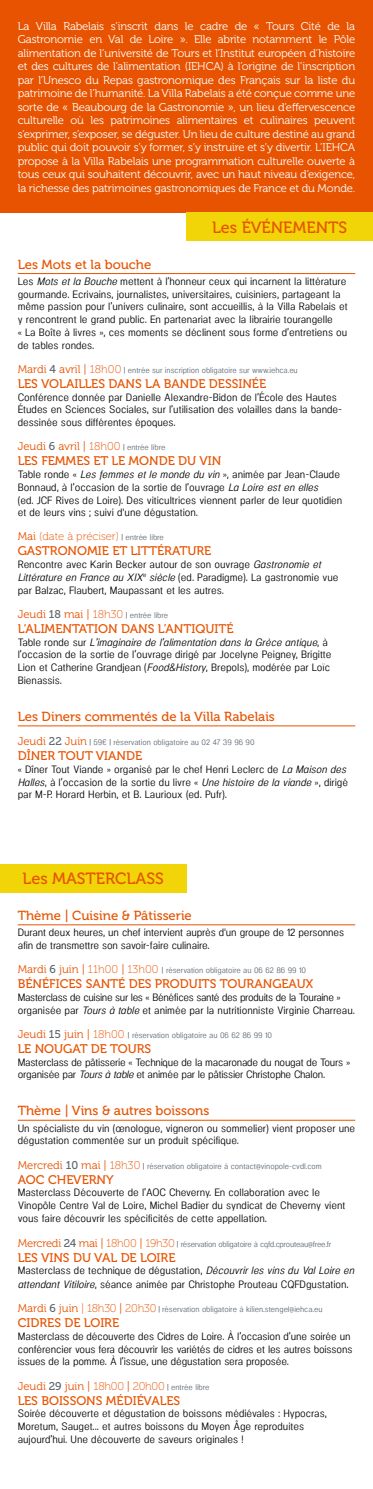
<style>
.page{position:relative;width:373px;height:1489px;background:#fff}
.page>*{position:absolute;margin:0;border:0;box-sizing:border-box;transform-origin:0 0}
.t1{font:16.25px "Museo 500";color:#e75300}
.t2{font:13.12px "Museo 500";color:#e75300}
.t3{font:12.5px "Museo 500";color:#e75300}
.t4{font:11.25px/13.5px "Museo 300";letter-spacing:-.015em;color:#fff;text-align:justify}
.t5{font:11.25px "Museo 300";color:#e75300}
.t6{font:11.25px "Museo 100";color:#e75300}
.t7{font:10.62px/12.8px "Neo Gram Condensed";color:#000}
.t8{font:10.62px/12.8px "Neo Gram Condensed";letter-spacing:-.03em;color:#000}
.t9{font:10.62px/12.8px "Neo Gram Condensed";letter-spacing:-.02em;color:#000}
.t10{font:8.12px "Neo Gram Condensed";color:#5c6670}
.t11{font:8.12px "Neo Gram Condensed";letter-spacing:-.02em;color:#5c6670}
.s1{font-style:italic}
.s2{font-family:"Museo 300";font-size:11.25px;color:#e75300}
.s3{font-family:"Museo 500";font-size:11.25px}
.s4{font-family:"Museo 100";font-size:11.25px;color:#e75300}
.s5{font-weight:500}
.s6{font-family:"Museo 500";color:#5c6670}
.s7{font-family:"Museo 100"}
.s8{font-family:"Neo Gram Condensed";font-weight:500;font-size:8.12px;color:#5c6670}
.s9{font-family:"Neo Gram Condensed";font-size:8.12px;color:#5c6670}
.s10{font-family:"Museo 300"}
.s11{font-size:11.25px}
</style>
<div class="page">
<div style="left:0;top:0;width:372px;height:213px;background:#e75300"></div>
<hr style="left:18px;top:924px;width:336px;height:1px;background:#e75300">
<hr style="left:18px;top:1119px;width:336px;height:1px;background:#e75300">
<hr style="left:18px;top:273px;width:336px;height:1px;background:#e75300">
<hr style="left:18px;top:725px;width:336px;height:1px;background:#e75300">
<div style="left:186px;top:213px;width:186px;height:28px;background:#f1d508"></div>
<div style="left:0;top:864px;width:186px;height:28px;background:#f1d508"></div>
<p class="t4" style="left:18px;top:19px;width:338px">La Villa Rabelais s’inscrit dans le cadre de « Tours Cité de la Gastronomie en Val de Loire ». Elle abrite notamment le Pôle alimentation de l’université de Tours et l’Institut européen d’histoire et des cultures de l’alimentation (IEHCA) à l’origine de l’inscription par l’Unesco du Repas gastronomique des Français sur la liste du patrimoine de l’humanité. La Villa Rabelais a été conçue comme une sorte de « Beaubourg de la Gastronomie », un lieu d’effervescence culturelle où les patrimoines alimentaires et culinaires peuvent s’exprimer, s’exposer, se déguster. Un lieu de culture destiné au grand public qui doit pouvoir s’y former, s’y instruire et s’y divertir. L’IEHCA propose à la Villa Rabelais une programmation culturelle ouverte à tous ceux qui souhaitent découvrir, avec un haut niveau d’exigence, la richesse des patrimoines gastronomiques de France et du Monde.</p>
<h1 class="t1" style="left:212px;top:218px;width:136px">Les ÉVÉNEMENTS</h1>
<p class="t2" style="left:18px;top:257px;width:135px">Les Mots et la bouche</p>
<p class="t7" style="left:18px;top:274px;width:331px">Les <span class="s1">Mots et la Bouche</span> mettent à l’honneur ceux qui incarnent la littérature gourmande. Ecrivains, journalistes, universitaires, cuisiniers, partageant la même passion pour l’univers culinaire, sont accueillis, à la Villa Rabelais et y rencontrent le grand public. En partenariat avec la librairie tourangelle<br>« La Boîte à livres », ces moments se déclinent sous forme d’entretiens ou de tables rondes.</p>
<p class="t10" style="left:18px;top:364px;width:281px"><span class="s2">Mardi</span> <span class="s3">4</span> <span class="s2">avril |</span> <span class="s4">18h00</span> <span class="s5">|</span> entrée sur inscription obligatoire sur www.iehca.eu</p>
<p class="t3" style="left:18px;top:377px;width:249px">LES VOLAILLES DANS LA BANDE DESSINÉE</p>
<p class="t7" style="left:18px;top:390px;width:325px">Conférence donnée par Danielle Alexandre-Bidon de l’École des Hautes<br>Études en Sciences Sociales, sur l’utilisation des volailles dans la bande&shy;dessinée sous différentes époques.</p>
<p class="t5" style="left:18px;top:440px;width:149px">Jeudi <span class="s6">6</span> avril | <span class="s7">18h00</span> <span class="s8">|</span> <span class="s9">entrée libre</span></p>
<p class="t3" style="left:18px;top:454px;width:205px">LES FEMMES ET LE MONDE DU VIN</p>
<p class="t7" style="left:18px;top:467px;width:325px">Table ronde « <span class="s1">Les femmes et le monde du vin</span> », animée par Jean-Claude Bonnaud, à l’occasion de la sortie de l’ouvrage <span class="s1">La Loire est en elles<br></span>(ed. JCF Rives de Loire). Des viticultrices viennent parler de leur quotidien et de leurs vins ; suivi d'une dégustation.</p>
<p class="t6" style="left:18px;top:530px;width:147px"><span class="s10">Mai</span> (date à préciser) <span class="s8">|</span> <span class="s9">entrée libre</span></p>
<p class="t3" style="left:18px;top:544px;width:195px">GASTRONOMIE ET LITTÉRATURE</p>
<p class="t7" style="left:18px;top:557px;width:321px">Rencontre avec Karin Becker autour de son ouvrage <span class="s1">Gastronomie et<br>Littérature en France au XIX</span><sup>e</sup> <span class="s1">siècle</span> (ed. Paradigme). La gastronomie vue par Balzac, Flaubert, Maupassant et les autres.</p>
<p class="t10" style="left:18px;top:609px;width:152px"><span class="s2">Jeudi</span> <span class="s3">18</span> <span class="s2">mai |</span> <span class="s4">18h30</span> <span class="s5">|</span> entrée libre</p>
<p class="t3" style="left:18px;top:621px;width:217px">L’ALIMENTATION DANS L’ANTIQUITÉ</p>
<p class="t7" style="left:18px;top:635px;width:314px">Table ronde sur <span class="s1">L’imaginaire de l’alimentation dans la Grèce antique</span>, à l’occasion de la sortie de l’ouvrage dirigé par Jocelyne Peigney, Brigitte Lion et Catherine Grandjean (<span class="s1">Food&amp;History</span>, Brepols), modérée par Loïc Bienassis.</p>
<p class="t2" style="left:18px;top:709px;width:258px">Les Diners commentés de la Villa Rabelais</p>
<p class="t10" style="left:18px;top:736px;width:238px"><span class="s2">Jeudi</span> <span class="s3">22</span> <span class="s2">Juin</span> <span class="s5">|</span> 59€ <span class="s5">|</span> réservation obligatoire au 02 47 39 96 90</p>
<p class="t3" style="left:18px;top:749px;width:126px">DÎNER TOUT VIANDE</p>
<p class="t7" style="left:18px;top:762px;width:331px">« Dîner Tout Viande » organisé par le chef Henri Leclerc de <span class="s1">La Maison des<br>Halles</span>, à l’occasion de la sortie du livre « <span class="s1">Une histoire de la viande</span> », dirigé par M-P. Horard Herbin, et B. Laurioux (ed. Pufr).</p>
<h1 class="t1" style="left:23px;top:869px;width:142px">Les MASTERCLASS</h1>
<p class="t2" style="left:18px;top:908px;width:175px">Thème | Cuisine &amp; Pâtisserie</p>
<p class="t7" style="left:18px;top:925px;width:327px">Durant deux heures, un chef intervient auprès d'un groupe de 12 personnes afin de transmettre son savoir-faire culinaire.</p>
<p class="t10" style="left:18px;top:964px;width:289px"><span class="s2">Mardi</span> <span class="s3">6</span> <span class="s2">juin |</span> <span class="s4">11h00</span> <span class="s2">|</span> <span class="s4">13h00</span> <span class="s5">|</span> réservation obligatoire au 06 62 86 99 10</p>
<p class="t3" style="left:18px;top:976px;width:296px">BÉNÉFICES SANTÉ DES PRODUITS TOURANGEAUX</p>
<p class="t8" style="left:18px;top:990px;width:338px">Masterclass de cuisine sur les « Bénéfices santé des produits de la Touraine » organisée par <span class="s1">Tours à table</span> et animée par la nutritionniste Virginie Charreau.</p>
<p class="t10" style="left:18px;top:1029px;width:255px"><span class="s2">Jeudi</span> <span class="s3">15</span> <span class="s2">juin |</span> <span class="s4">18h00</span> <span class="s5">|</span> réservation obligatoire au 06 62 86 99 10</p>
<p class="t3" style="left:18px;top:1041px;width:135px">LE NOUGAT DE TOURS</p>
<p class="t9" style="left:18px;top:1054px;width:333px">Masterclass de pâtisserie « Technique de la macaronade du nougat de Tours » organisée par <span class="s1">Tours à table</span> et animée par le pâtissier Christophe Chalon.</p>
<p class="t2" style="left:18px;top:1103px;width:193px">Thème | Vins &amp; autres boissons</p>
<p class="t7" style="left:18px;top:1120px;width:338px">Un spécialiste du vin (œnologue, vigneron ou sommelier) vient proposer une dégustation commentée sur un produit spécifique.</p>
<p class="t10" style="left:18px;top:1159px;width:305px"><span class="s2">Mercredi</span> <span class="s3">10</span> <span class="s2">mai |</span> <span class="s4">18h30</span> <span class="s5">|</span> réservation obligatoire à contact@vinopole-cvdl.com</p>
<p class="t3" style="left:18px;top:1172px;width:97px">AOC CHEVERNY</p>
<p class="t7" style="left:18px;top:1185px;width:328px">Masterclass Découverte de l’AOC Cheverny. En collaboration avec le<br>Vinopôle Centre Val de Loire, Michel Badier du syndicat de Cheverny vient vous faire découvrir les spécificités de cette appellation.</p>
<p class="t11" style="left:18px;top:1237px;width:314px"><span class="s2">Mercredi</span> <span class="s3">24</span> <span class="s2">mai |</span> <span class="s4">18h00</span> <span class="s2">|</span> <span class="s4">19h30</span> <span class="s5">|</span> réservation obligatoire à cqfd.cprouteau@free.fr</p>
<p class="t3" style="left:18px;top:1250px;width:159px">LES VINS DU VAL DE LOIRE</p>
<p class="t7" style="left:18px;top:1263px;width:337px;line-height:13.5px">Masterclass de technique de dégustation, <span class="s1">Découvrir les vins du Val Loire en attendant Vitiloire</span>, séance animée par Christophe Prouteau CQFDgustation<span class="s11">.</span></p>
<p class="t10" style="left:18px;top:1303px;width:306px"><span class="s2">Mardi</span> <span class="s3">6</span> <span class="s2">juin</span> <span class="s4">| 18h30</span> <span class="s2">|</span> <span class="s4">20h30</span> <span class="s5">|</span> réservation obligatoire à kilien.stengel@iehca.eu</p>
<p class="t3" style="left:18px;top:1315px;width:103px">CIDRES DE LOIRE</p>
<p class="t7" style="left:18px;top:1328px;width:335px">Masterclass de découverte des Cidres de Loire. À l’occasion d’une soirée un conférencier vous fera découvrir les variétés de cidres et les autres boissons issues de la pomme. À l’issue, une dégustation sera proposée.</p>
<p class="t5" style="left:18px;top:1379px;width:193px">Jeudi <span class="s6">29</span> juin | <span class="s7">18h00</span> | <span class="s7">20h00</span> <span class="s8">|</span> <span class="s9">entrée libre</span></p>
<p class="t3" style="left:18px;top:1393px;width:163px">LES BOISSONS MÉDIÉVALES</p>
<p class="t7" style="left:18px;top:1406px;width:310px">Soirée découverte et dégustation de boissons médiévales : Hypocras,<br>Moretum, Sauget... et autres boissons du Moyen Âge reproduites aujourd’hui. Une découverte de saveurs originales !</p>
</div>
